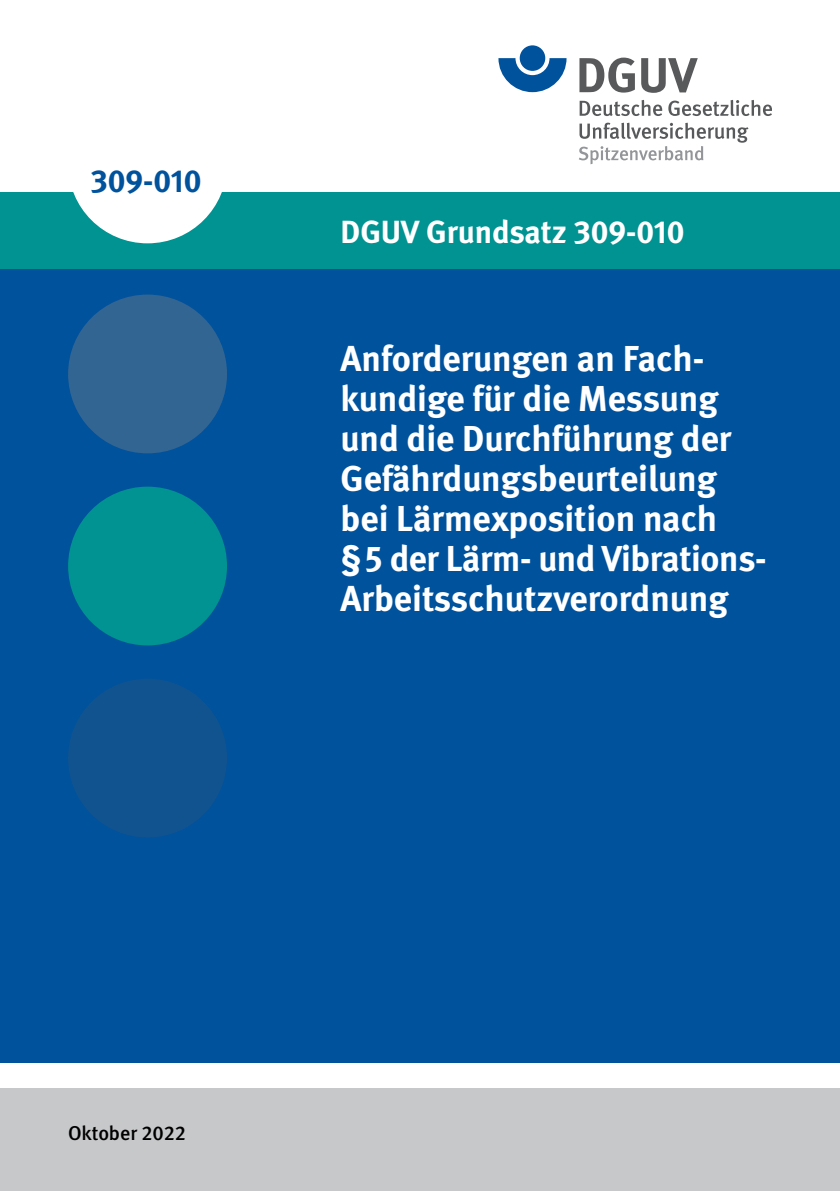
<style>
.page{position:relative;width:840px;height:1191px;background:#fff}
.page>*{position:absolute;margin:0;border:0;box-sizing:border-box;transform-origin:0 0}
.U1_bis_U4_Seite3_Titel{font:700 36px/40px "DGUV Meta";color:#fff}
.U1_bis_U4_Seite3_BestNr_Balken{font:700 32px "DGUV Meta";color:#fff}
.t1{font:700 32px "DGUV Meta";color:#00529c}
.U1_bis_U4_Seite3_Ausgabe{font:500 20px "DGUV Meta";color:#000}
</style>
<div class="page">
<div style="left:0;top:261px;width:839px;height:801px;background:#00529c"></div>
<div style="left:0;top:192px;width:839px;height:77px;background:#009391"></div>
<div style="left:68px;top:486px;width:159px;height:159px;background:#009391;border-radius:50%"></div>
<div style="left:68px;top:294px;width:159px;height:159px;background:#326592;border-radius:50%"></div>
<div style="left:68px;top:678px;width:159px;height:159px;background:#11538f;border-radius:50%"></div>
<div style="left:68px;top:85px;width:159px;height:158px;background:#fff;border-radius:50%"></div>
<div style="left:0;top:1089px;width:839px;height:102px;background:#c7c8ca"></div>
<svg style="left:498px;top:58px;width:68px;height:34px"></svg>
<div style="left:519px;top:45px;width:26px;height:26px;background:#00529c;border-radius:50%"></div>
<svg style="left:579px;top:58px;width:55px;height:35px"></svg>
<svg style="left:641px;top:58px;width:56px;height:35px"></svg>
<svg style="left:579px;top:100px;width:82px;height:16px"></svg>
<svg style="left:668px;top:100px;width:103px;height:16px"></svg>
<svg style="left:579px;top:123px;width:169px;height:41px"></svg>
<p class="t1" style="left:91px;top:162px;width:112px">309-010</p>
<p class="U1_bis_U4_Seite3_BestNr_Balken" style="left:340px;top:212px;width:345px">DGUV Grundsatz 309-010</p>
<p class="U1_bis_U4_Seite3_Titel" style="left:340px;top:340px;width:427px">Anforderungen an Fach&shy;kundige für die Messung und die Durchführung der<br>Gefährdungsbeurteilung bei Lärmexposition nach §5 der Lärm- und Vibrations-<br>Arbeitsschutzverordnung</p>
<p class="U1_bis_U4_Seite3_Ausgabe" style="left:68px;top:1121px;width:119px">Oktober 2022</p>
</div>
